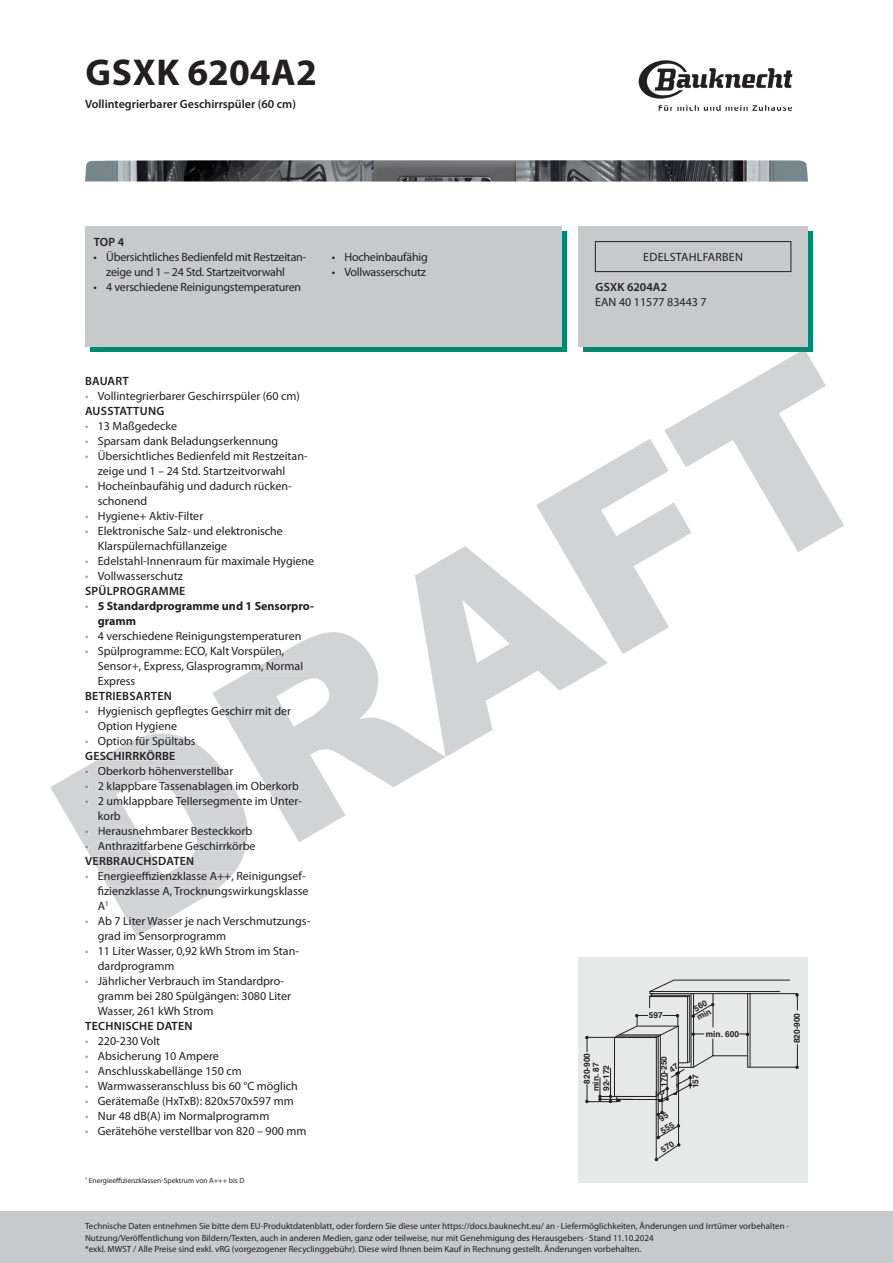
<style>
.page{position:relative;width:893px;height:1263px;background:#fff}
.page>*{position:absolute;margin:0;border:0;box-sizing:border-box;transform-origin:0 0}
.t1{font:700 37.5px "Myriad Pro";letter-spacing:.01em;color:#231f20}
.t2{font:12px/15px "Myriad Pro";color:#231f20}
.t3{font:12px/15px "Myriad Pro";letter-spacing:-.02em;color:#231f20}
.t4{font:600 12px "Myriad Pro";letter-spacing:.01em;color:#231f20}
.t5{font:700 12px/15px "Myriad Pro";color:#231f20}
.t6{font:12px "Myriad Pro";letter-spacing:.02em;color:#231f20}
.t7{font:12px/15px "Myriad Pro";color:#9ea0a2}
.t8{font:9px/11.2px "Myriad Pro";color:#231f20}
.t9{font:700 8.25px "Helvetica";color:#231f20}
.t10{font:7.5px "Myriad Pro";color:#231f20}
.s1{color:#9ea0a2}
.s2{font-weight:600}
.s3{font-weight:400;color:#9ea0a2}
.s4{color:#888a8c}
</style>
<div class="page">
<img style="left:638px;top:60px;width:155px;height:52px">
<div style="left:0;top:1212px;width:893px;height:51px;background:#c7c9cb"></div>
<img style="left:85px;top:160px;width:723px;height:22px">
<div style="left:90px;top:232px;width:477px;height:120px;background:#008871"></div>
<div style="left:85px;top:227px;width:476px;height:120px;background:#c7c9cb"></div>
<div style="left:584px;top:232px;width:229px;height:120px;background:#008871"></div>
<div style="left:578px;top:227px;width:230px;height:120px;background:#c7c9cb"></div>
<div style="left:595px;top:241px;width:196px;height:31px;border:1px solid #231f20"></div>
<div style="left:578px;top:958px;width:230px;height:225px;background:#e7e8e8"></div>
<svg style="left:50px;top:733px;width:197px;height:203px"></svg>
<svg style="left:212px;top:632px;width:233px;height:210px"></svg>
<svg style="left:247px;top:651px;width:56px;height:22px"></svg>
<svg style="left:220px;top:707px;width:69px;height:11px"></svg>
<svg style="left:264px;top:782px;width:38px;height:26px"></svg>
<svg style="left:415px;top:349px;width:429px;height:408px"></svg>
<svg style="left:585px;top:980px;width:214px;height:181px"></svg>
<h1 class="t1" style="left:85px;top:48px;width:233px">GSXK 6204A2</h1>
<p class="t4" style="left:85px;top:97px;width:212px">Vollintegrierbarer Geschirrspüler (60 cm)</p>
<p class="t4" style="left:94px;top:236px;width:32px">TOP 4</p>
<p class="t3" style="left:106px;top:250px;width:202px;text-indent:-13px">• Übersichtliches Bedienfeld mit Restzeitan&shy;zeige und 1 – 24 Std. Startzeitvorwahl</p>
<p class="t3" style="left:94px;top:280px;width:209px">• 4 verschiedene Reinigungstemperaturen</p>
<p class="t3" style="left:332px;top:250px;width:98px">• Hocheinbaufähig</p>
<p class="t3" style="left:332px;top:265px;width:96px">• Vollwasserschutz</p>
<p class="t4" style="left:85px;top:375px;width:45px">BAUART</p>
<p class="t2" style="left:85px;top:389px;width:216px"><span class="s1">•</span> Vollintegrierbarer Geschirrspüler (60 cm)<br><span class="s2">AUSSTATTUNG</span></p>
<p class="t2" style="left:85px;top:419px;width:94px"><span class="s1">•</span> 13 Maßgedecke</p>
<p class="t2" style="left:85px;top:434px;width:195px"><span class="s1">•</span> Sparsam dank Beladungserkennung</p>
<p class="t2" style="left:98px;top:449px;width:211px;text-indent:-13px"><span class="s1">•</span> Übersichtliches Bedienfeld mit Restzeitan&shy;zeige und 1 – 24 Std. Startzeitvorwahl</p>
<p class="t2" style="left:98px;top:479px;width:195px;text-indent:-13px"><span class="s1">•</span> Hocheinbaufähig und dadurch rücken&shy;schonend</p>
<p class="t2" style="left:85px;top:509px;width:120px"><span class="s1">•</span> Hygiene+ Aktiv-Filter</p>
<p class="t2" style="left:98px;top:524px;width:187px;text-indent:-13px"><span class="s1">•</span> Elektronische Salz- und elektronische<br>Klarspülernachfüllanzeige</p>
<p class="t2" style="left:85px;top:554px;width:231px"><span class="s1">•</span> Edelstahl-Innenraum für maximale Hygiene</p>
<p class="t2" style="left:85px;top:569px;width:102px"><span class="s1">•</span> Vollwasserschutz<br><span class="s2">SPÜLPROGRAMME</span></p>
<p class="t5" style="left:98px;top:598px;width:218px;text-indent:-13px"><span class="s3">•</span> 5 Standardprogramme und 1 Sensorpro&shy;gramm</p>
<p class="t7" style="left:85px;top:629px;width:5px">• •</p>
<p class="t2" style="left:98px;top:674px;width:39px">Express</p>
<p class="t4" style="left:85px;top:690px;width:88px">BETRIEBSARTEN</p>
<p class="t7" style="left:85px;top:704px;width:5px">•</p>
<p class="t2" style="left:98px;top:719px;width:81px">Option Hygiene</p>
<p class="t7" style="left:85px;top:734px;width:5px">•</p>
<p class="t2" style="left:98px;top:629px;width:207px">4 verschiedene Reinigungstemperaturen<br>Spülprogramme: ECO, Kalt Vorspülen,<br>Sensor+, Express, Glasprogramm, Normal</p>
<p class="t2" style="left:98px;top:704px;width:195px">Hygienisch gepflegtes Geschirr mit der</p>
<p class="t2" style="left:98px;top:734px;width:99px">Option für Spültabs</p>
<p class="t4" style="left:85px;top:750px;width:92px">GESCHIRRKÖRBE</p>
<p class="t2" style="left:85px;top:764px;width:150px"><span class="s4">•</span> Oberkorb höhenverstellbar <span class="s4">•<br>•</span></p>
<p class="t2" style="left:98px;top:809px;width:25px">korb</p>
<p class="t2" style="left:85px;top:824px;width:169px"><span class="s4">•</span> Herausnehmbarer Besteckkorb</p>
<p class="t2" style="left:85px;top:839px;width:172px"><span class="s4">•</span> Anthrazitfarbene Geschirrkörbe<br><span class="s2">VERBRAUCHSDATEN</span></p>
<p class="t2" style="left:98px;top:869px;width:212px">Energieeffizienzklasse A++, Reinigungsef&shy;fizienzklasse A, Trocknungswirkungsklasse</p>
<p class="t2" style="left:98px;top:914px;width:214px">Ab 7 Liter Wasser je nach Verschmutzungs&shy;grad im Sensorprogramm</p>
<p class="t2" style="left:98px;top:779px;width:206px">2 klappbare Tassenablagen im Oberkorb<br>2 umklappbare Tellersegmente im Unter-</p>
<p class="t7" style="left:85px;top:869px;width:5px">•</p>
<p class="t2" style="left:142px;top:869px;width:11px">f</p>
<p class="t2" style="left:98px;top:899px;width:12px">A<sup>1</sup></p>
<p class="t7" style="left:85px;top:914px;width:5px">•</p>
<p class="t2" style="left:98px;top:944px;width:203px;text-indent:-13px"><span class="s1">•</span> 11 Liter Wasser, 0,92 kWh Strom im Stan&shy;dardprogramm</p>
<p class="t2" style="left:98px;top:974px;width:195px;text-indent:-13px"><span class="s1">•</span> Jährlicher Verbrauch im Standardpro&shy;gramm bei 280 Spülgängen: 3080 Liter<br>Wasser, 261 kWh Strom</p>
<p class="t4" style="left:85px;top:1020px;width:109px">TECHNISCHE DATEN</p>
<p class="t2" style="left:85px;top:1034px;width:77px"><span class="s1">•</span> 220-230 Volt</p>
<p class="t2" style="left:85px;top:1049px;width:135px"><span class="s1">•</span> Absicherung 10 Ampere</p>
<p class="t2" style="left:85px;top:1064px;width:158px"><span class="s1">•</span> Anschlusskabellänge 150 cm</p>
<p class="t2" style="left:85px;top:1079px;width:214px"><span class="s1">•</span> Warmwasseranschluss bis 60 °C möglich</p>
<p class="t2" style="left:85px;top:1094px;width:210px"><span class="s1">•</span> Gerätemaße (HxTxB): 820x570x597 mm</p>
<p class="t2" style="left:85px;top:1109px;width:186px"><span class="s1">•</span> Nur 48 dB(A) im Normalprogramm</p>
<p class="t2" style="left:85px;top:1124px;width:223px"><span class="s1">•</span> Gerätehöhe verstellbar von 820 – 900 mm</p>
<p class="t10" style="left:85px;top:1176px;width:161px"><sup>1</sup> Energieeffizienzklassen-Spektrum von A+++ bis D</p>
<p class="t6" style="left:643px;top:251px;width:101px">EDELSTAHLFARBEN</p>
<p class="t4" style="left:595px;top:281px;width:73px">GSXK 6204A2</p>
<p class="t2" style="left:595px;top:295px;width:113px">EAN 40 11577 83443 7</p>
<p class="t9" style="left:649px;top:1008px;width:15px">597</p>
<p class="t9" style="left:580px;top:1083px;width:32px;rotate:-90deg">820-900</p>
<p class="t9" style="left:589px;top:1091px;width:30px;rotate:-90deg">min. 87</p>
<p class="t9" style="left:657px;top:1087px;width:32px;rotate:-90deg">170-250</p>
<p class="t9" style="left:600px;top:1091px;width:27px;rotate:-90deg">92-172</p>
<p class="t9" style="left:706px;top:1027px;width:35px">min. 600</p>
<p class="t9" style="left:689px;top:1088px;width:15px;rotate:-90deg">157</p>
<p class="t9" style="left:790px;top:1043px;width:32px;rotate:-90deg">820-900</p>
<p class="t8" style="left:85px;top:1221px;width:705px">Technische Daten entnehmen Sie bitte dem EU-Produktdatenblatt, oder fordern Sie diese unter https://docs.bauknecht.eu/ an · Liefermöglichkeiten, Änderungen und Irrtümer vorbehalten ·<br>Nutzung/Veröffentlichung von Bildern/Texten, auch in anderen Medien, ganz oder teilweise, nur mit Genehmigung des Herausgebers · Stand 11.10.2024<br>*exkl. MWST / Alle Preise sind exkl. vRG (vorgezogener Recyclinggebühr). Diese wird Ihnen beim Kauf in Rechnung gestellt. Änderungen vorbehalten.</p>
</div>
